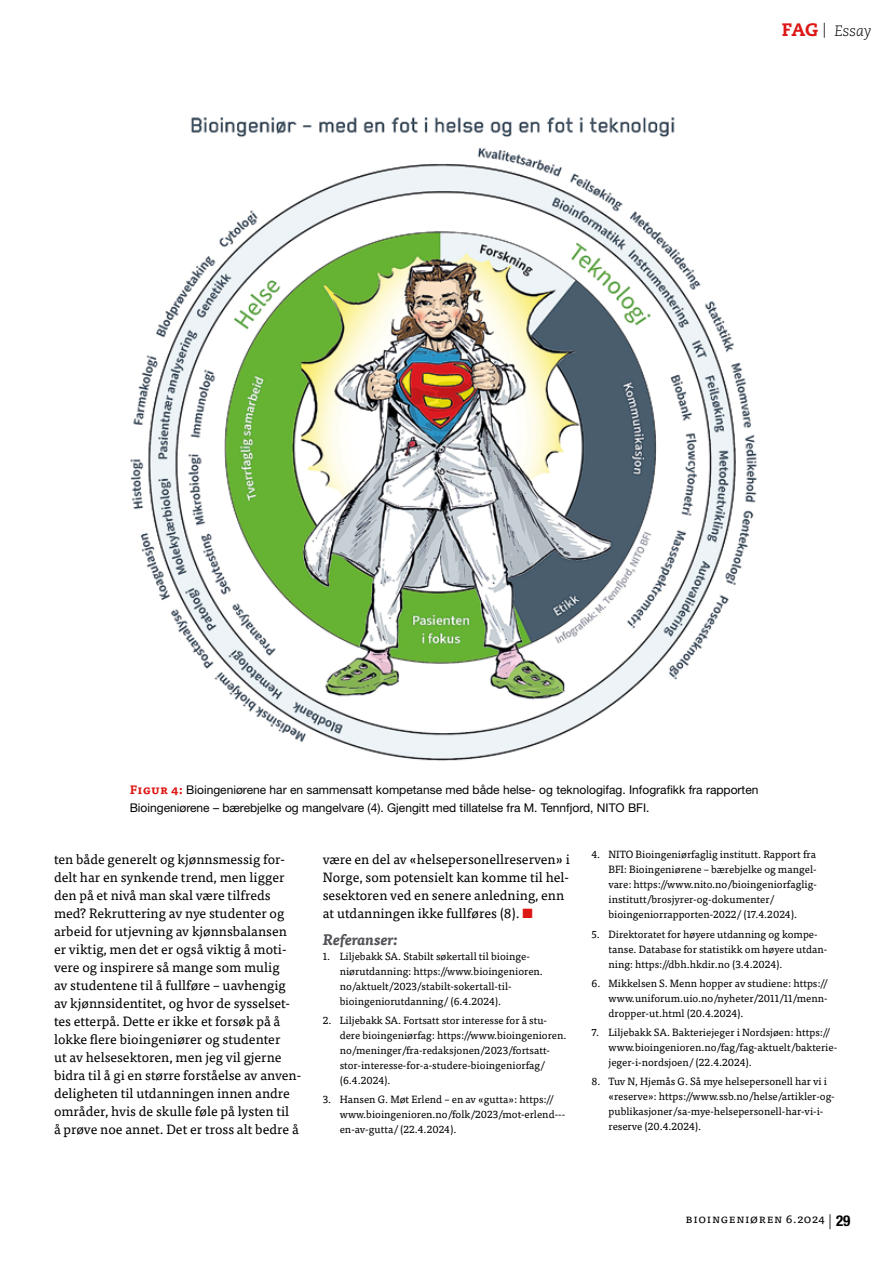
<style>
.page{position:relative;width:893px;height:1263px;background:#fff}
.page>*{position:absolute;margin:0;border:0;box-sizing:border-box;transform-origin:0 0}
.t1{font:italic 700 15px "Tisa Pro";color:#545158}
.t2{font:italic 300 15px "Caecilia LT Std";color:#000}
.t3{font:13.5px/18px "Tisa Pro";color:#000}
.t4{font:12px/18px "Helvetica Neue LT Pro";color:#000}
.t5{font:12px "Tisa Pro";letter-spacing:.05em;color:#000}
.t6{font:10.5px/15px "Tisa Pro";color:#000}
.s1{font-weight:800;font-style:normal;font-size:18px;color:#dc1715}
.s2{font-family:"Tisa Pro";font-weight:700;color:#dc1715}
.s3{color:#dc1715}
.s4{font-family:"Helvetica Neue LT Pro";font-weight:300;font-size:15px}
.s5{font-family:"Helvetica Neue LT Pro";font-weight:700;font-stretch:condensed;font-size:15px}
</style>
<div class="page">
<img style="left:191px;top:117px;width:484px;height:20px">
<img style="left:130px;top:147px;width:627px;height:614px">
<h1 class="t2" style="left:782px;top:22px;width:91px"><span class="s1">FAG</span> | Essay</h1>
<p class="t4" style="left:130px;top:780px;width:630px"><span class="s2">Figur 4:</span> Bioingeniørene har en sammensatt kompetanse med både helse- og teknologifag. Infografikk fra rapporten<br>Bioingeniørene – bærebjelke og mangelvare (4). Gjengitt med tillatelse fra M. Tennfjord, NITO BFI.</p>
<p class="t3" style="left:54px;top:849px;width:249px">ten både generelt og kjønnsmessig for&shy;delt har en synkende trend, men ligger den på et nivå man skal være tilfreds med? Rekruttering av nye studenter og arbeid for utjevning av kjønnsbalansen er viktig, men det er også viktig å moti&shy;vere og inspirere så mange som mulig<br>av studentene til å fullføre – uavhengig av kjønnsidentitet, og hvor de sysselset&shy;tes etterpå. Dette er ikke et forsøk på å lokke flere bioingeniører og studenter<br>ut av helsesektoren, men jeg vil gjerne bidra til å gi en større forståelse av anven&shy;deligheten til utdanningen innen andre områder, hvis de skulle føle på lysten til<br>å prøve noe annet. Det er tross alt bedre å</p>
<p class="t3" style="left:323px;top:849px;width:249px">være en del av «helsepersonellreserven» i Norge, som potensielt kan komme til hel&shy;sesektoren ved en senere anledning, enn at utdanningen ikke fullføres (8). <span class="s3">■</span></p>
<h1 class="t1" style="left:323px;top:927px;width:76px">Referanser:</h1>
<p class="t6" style="left:340px;top:948px;width:205px;text-indent:-17px">1. Liljebakk SA. Stabilt søkertall til bioinge&shy;niørutdanning: https://www.bioingenioren. no/aktuelt/2023/stabilt-sokertall-til&shy;bioingeniorutdanning/ (6.4.2024).</p>
<p class="t6" style="left:340px;top:1012px;width:228px;text-indent:-17px">2. Liljebakk SA. Fortsatt stor interesse for å stu&shy;dere bioingeniørfag: https://www.bioingenioren. no/meninger/fra-redaksjonen/2023/fortsatt&shy;stor-interesse-for-a-studere-bioingeniorfag/ (6.4.2024).</p>
<p class="t6" style="left:340px;top:1091px;width:220px;text-indent:-17px">3. Hansen G. Møt Erlend – en av «gutta»: https:// www.bioingenioren.no/folk/2023/mot-erlend--- en-av-gutta/ (22.4.2024).</p>
<p class="t6" style="left:608px;top:846px;width:210px;text-indent:-17px">4. NITO Bioingeniørfaglig institutt. Rapport fra BFI: Bioingeniørene – bærebjelke og mangel&shy;vare: https://www.nito.no/bioingeniorfaglig&shy;institutt/brosjyrer-og-dokumenter/ bioingeniorrapporten-2022/ (17.4.2024).</p>
<p class="t6" style="left:608px;top:926px;width:220px;text-indent:-17px">5. Direktoratet for høyere utdanning og kompe&shy;tanse. Database for statistikk om høyere utdan&shy;ning: https://dbh.hkdir.no (3.4.2024).</p>
<p class="t6" style="left:608px;top:975px;width:220px;text-align:justify;text-indent:-17px">6. Mikkelsen S. Menn hopper av studiene: https:// www.uniforum.uio.no/nyheter/2011/11/menn&shy;dropper-ut.html (20.4.2024).</p>
<p class="t6" style="left:608px;top:1024px;width:230px;text-indent:-17px">7. Liljebakk SA. Bakteriejeger i Nordsjøen: https:// www.bioingenioren.no/fag/fag-aktuelt/bakterie&shy;jeger-i-nordsjoen/ (22.4.2024).</p>
<p class="t6" style="left:608px;top:1073px;width:227px;text-indent:-17px">8. Tuv N, Hjemås G. Så mye helsepersonell har vi i «reserve»: https://www.ssb.no/helse/artikler-og&shy;publikasjoner/sa-mye-helsepersonell-har-vi-i&shy;reserve (20.4.2024).</p>
<p class="t5" style="left:685px;top:1209px;width:166px">Bioingeniøren 6.2024 <span class="s4">|</span> <span class="s5">29</span></p>
</div>
